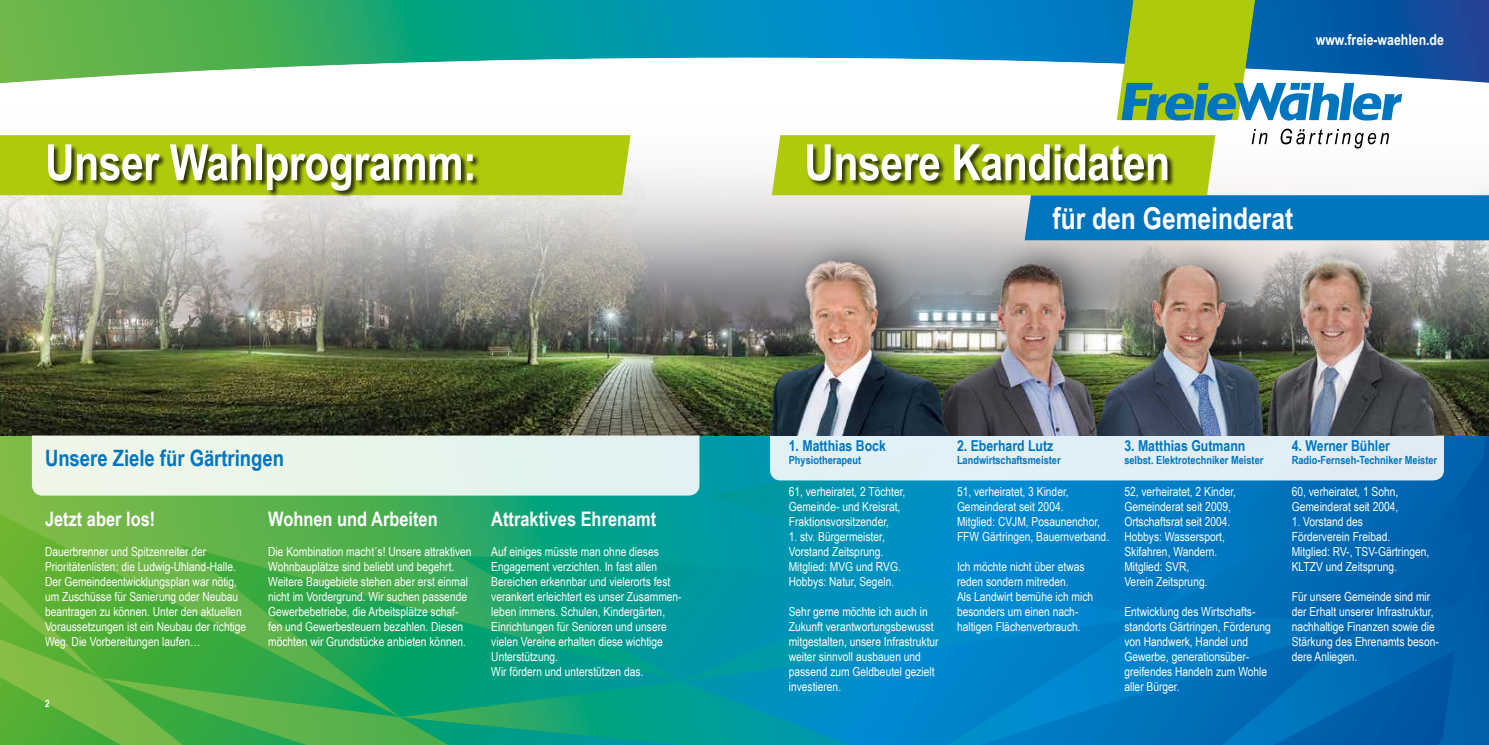
<style>
.page{position:relative;width:1489px;height:745px;background:#fff}
.page>*{position:absolute;margin:0;border:0;box-sizing:border-box;transform-origin:0 0}
.t1{font:700 50px "Arial Narrow";letter-spacing:-.01em;color:#fff}
.t2{font:700 30px "Arial Narrow";color:#fff}
.t3{font:700 22.5px "Arial Narrow";color:#0075bf}
.t4{font:700 20px "Arial Narrow";color:#fff}
.t5{font:700 15px "Arial Narrow";color:#0075bf}
.t6{font:700 15px "Arial Narrow";color:#fff}
.t7{font:12.5px/15px "Arial Narrow";color:#fff}
.t8{font:700 11.25px "Arial Narrow";color:#0075bf}
.t9{font:700 10px "Arial Narrow";color:#fff}
</style>
<div class="page">
<svg style="left:0;top:0;width:1488px;height:58px;background:#1b9593"></svg>
<svg style="left:0;top:566px;width:1488px;height:178px;background:#16918f"></svg>
<img style="left:0;top:58px;width:1488px;height:508px">
<svg style="left:32px;top:435px;width:667px;height:60px;background:#e5f2e9"></svg>
<div style="left:0;top:135px;width:630px;height:60px;background:#afca0b"></div>
<div style="left:48px;top:145px;width:432px;height:53px;background:#000;opacity:.75"></div>
<svg style="left:1116px;top:0;width:285px;height:120px;background:#5f9d7f"></svg>
<svg style="left:771px;top:128px;width:717px;height:112px"></svg>
<div style="left:770px;top:435px;width:673px;height:45px;background:#e0eff7"></div>
<div style="left:1248px;top:240px;width:232px;height:195px;background:#000;opacity:.4"></div>
<img style="left:1276px;top:240px;width:171px;height:195px">
<div style="left:1078px;top:240px;width:198px;height:195px;background:#000;opacity:.4"></div>
<img style="left:1150px;top:259px;width:126px;height:176px">
<div style="left:917px;top:240px;width:233px;height:195px;background:#000;opacity:.5"></div>
<img style="left:957px;top:258px;width:167px;height:177px">
<div style="left:744px;top:234px;width:213px;height:201px;background:#000;opacity:.5"></div>
<img style="left:754px;top:231px;width:203px;height:204px">
<h1 class="t1" style="left:45px;top:125px;width:433px">Unser Wahlprogramm:</h1>
<h3 class="t3" style="left:45px;top:440px;width:240px">Unsere Ziele für Gärtringen</h3>
<h3 class="t4" style="left:45px;top:503px;width:112px">Jetzt aber los!</h3>
<p class="t7" style="left:45px;top:543px;width:203px">Dauerbrenner und Spitzenreiter der Prioritätenlisten: die Ludwig-Uhland-Halle.<br>Der Gemeindeentwicklungsplan war nötig, um Zuschüsse für Sanierung oder Neubau beantragen zu können. Unter den aktuellen Voraussetzungen ist ein Neubau der richtige Weg. Die Vorbereitungen laufen…</p>
<p class="t9" style="left:45px;top:695px;width:6px">2</p>
<h3 class="t4" style="left:268px;top:503px;width:171px">Wohnen und Arbeiten</h3>
<p class="t7" style="left:268px;top:543px;width:205px">Die Kombination macht´s! Unsere attraktiven Wohnbauplätze sind beliebt und begehrt.<br>Weitere Baugebiete stehen aber erst einmal nicht im Vordergrund. Wir suchen passende Gewerbebetriebe, die Arbeitsplätze schaf&shy;fen und Gewerbesteuern bezahlen. Diesen möchten wir Grundstücke anbieten können.</p>
<h3 class="t4" style="left:491px;top:503px;width:166px">Attraktives Ehrenamt</h3>
<p class="t7" style="left:491px;top:543px;width:191px">Auf einiges müsste man ohne dieses Engagement verzichten. In fast allen Bereichen erkennbar und vielerorts fest verankert erleichtert es unser Zusammen&shy;leben immens. Schulen, Kindergärten, Einrichtungen für Senioren und unsere vielen Vereine erhalten diese wichtige Unterstützung.<br>Wir fördern und unterstützen das.</p>
<p class="t6" style="left:1315px;top:28px;width:130px">www.freie-waehlen.de</p>
<h1 class="t1" style="left:804px;top:125px;width:367px">Unsere Kandidaten</h1>
<h2 class="t2" style="left:1052px;top:195px;width:242px">für den Gemeinderat</h2>
<p class="t5" style="left:788px;top:433px;width:99px">1. Matthias Bock</p>
<p class="t8" style="left:788px;top:451px;width:74px">Physiotherapeut</p>
<p class="t7" style="left:788px;top:483px;width:118px">61, verheiratet, 2 Töchter,<br>Gemeinde- und Kreisrat,<br>Fraktionsvorsitzender,</p>
<p class="t7" style="left:788px;top:528px;width:114px">1. stv. Bürgermeister,<br>Vorstand Zeitsprung.<br>Mitglied: MVG und RVG.<br>Hobbys: Natur, Segeln.</p>
<p class="t7" style="left:788px;top:603px;width:151px">Sehr gerne möchte ich auch in<br>Zukunft verantwortungsbewusst mitgestalten, unsere Infrastruktur weiter sinnvoll ausbauen und passend zum Geldbeutel gezielt investieren.</p>
<p class="t5" style="left:956px;top:433px;width:98px">2. Eberhard Lutz</p>
<p class="t8" style="left:956px;top:451px;width:105px">Landwirtschaftsmeister</p>
<p class="t7" style="left:956px;top:483px;width:154px">51, verheiratet, 3 Kinder,<br>Gemeinderat seit 2004.<br>Mitglied: CVJM, Posaunenchor,<br>FFW Gärtringen, Bauernverband.</p>
<p class="t7" style="left:956px;top:558px;width:138px">Ich möchte nicht über etwas reden sondern mitreden.<br>Als Landwirt bemühe ich mich besonders um einen nach&shy;haltigen Flächenverbrauch.</p>
<p class="t5" style="left:1124px;top:433px;width:122px">3. Matthias Gutmann</p>
<p class="t8" style="left:1124px;top:451px;width:140px">selbst. Elektrotechniker Meister</p>
<p class="t7" style="left:1124px;top:483px;width:113px">52, verheiratet, 2 Kinder,<br>Gemeinderat seit 2009,<br>Ortschaftsrat seit 2004.<br>Hobbys: Wassersport,<br>Skifahren, Wandern.<br>Mitglied: SVR,<br>Verein Zeitsprung.</p>
<p class="t7" style="left:1124px;top:603px;width:148px">Entwicklung des Wirtschafts&shy;standorts Gärtringen, Förderung von Handwerk, Handel und<br>Gewerbe, generationsüber&shy;greifendes Handeln zum Wohle aller Bürger.</p>
<p class="t5" style="left:1291px;top:433px;width:100px">4. Werner Bühler</p>
<p class="t8" style="left:1291px;top:451px;width:147px">Radio-Fernseh-Techniker Meister</p>
<p class="t7" style="left:1291px;top:483px;width:108px">60, verheiratet, 1 Sohn,<br>Gemeinderat seit 2004,</p>
<p class="t7" style="left:1291px;top:513px;width:139px">1. Vorstand des<br>Förderverein Freibad.<br>Mitglied: RV-, TSV-Gärtringen,<br>KLTZV und Zeitsprung.</p>
<p class="t7" style="left:1291px;top:588px;width:149px">Für unsere Gemeinde sind mir der Erhalt unserer Infrastruktur, nachhaltige Finanzen sowie die<br>Stärkung des Ehrenamts beson&shy;dere Anliegen.</p>
</div>
